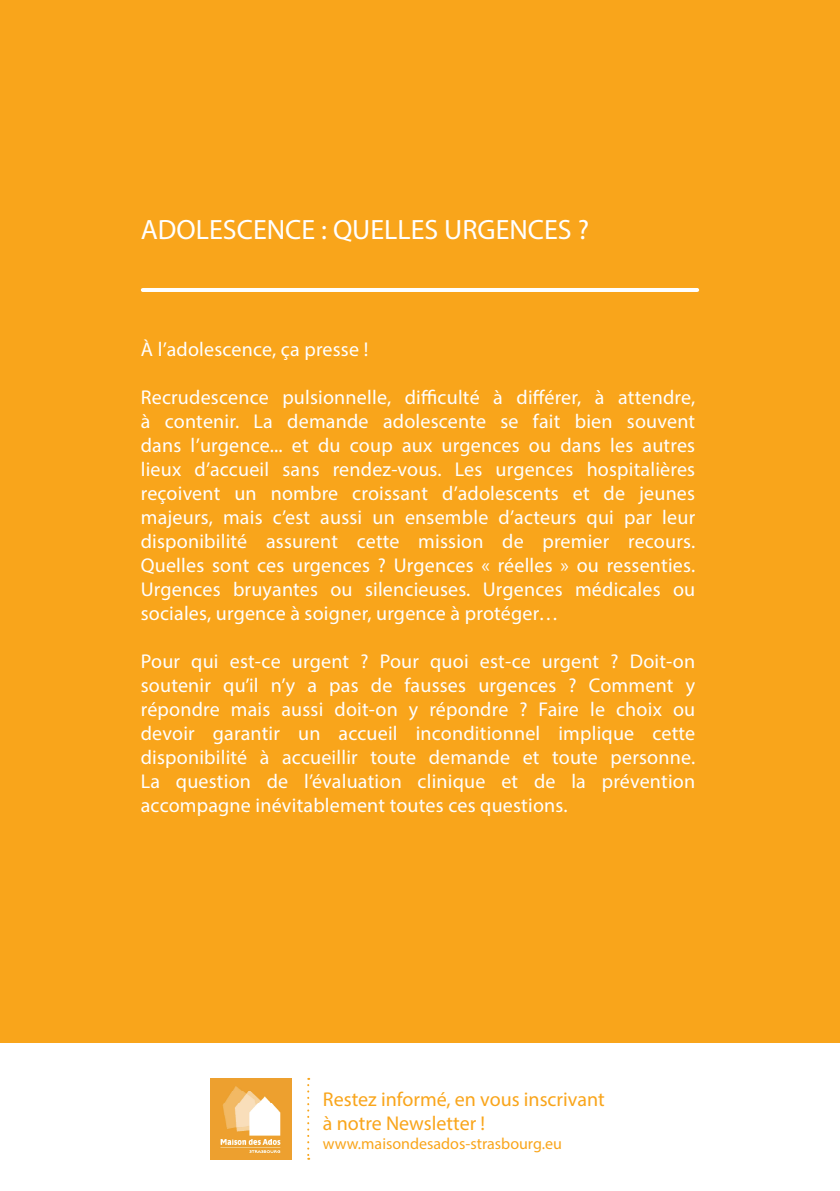
<style>
.page{position:relative;width:840px;height:1191px;background:#fff}
.page>*{position:absolute;margin:0;border:0;box-sizing:border-box;transform-origin:0 0}
.t1{font:28px "Myriad Pro";color:#fff}
.t2{font:20px/24px "Myriad Pro";letter-spacing:.01em;color:#fff;text-align:justify}
.t3{font:20px/24px "Myriad Pro";color:#f9a51b}
.t4{font:16px "Myriad Pro";color:#f9a51b}
</style>
<div class="page">
<div style="left:0;top:0;width:839px;height:1042px;background:#f9a51b"></div>
<svg style="left:307px;top:1085px;width:2px;height:74px"></svg>
<img style="left:210px;top:1079px;width:81px;height:80px">
<hr style="left:143px;top:288px;width:553px;height:4px;background:#fff">
<h1 class="t1" style="left:141px;top:212px;width:449px">ADOLESCENCE : QUELLES URGENCES ?</h1>
<p class="t2" style="left:141px;top:337px;width:229px">À l’adolescence, ça presse !</p>
<p class="t2" style="left:141px;top:385px;width:555px">Recrudescence pulsionnelle, difficulté à différer, à attendre, à contenir. La demande adolescente se fait bien souvent dans l’urgence... et du coup aux urgences ou dans les autres lieux d’accueil sans rendez-vous. Les urgences hospitalières reçoivent un nombre croissant d’adolescents et de jeunes majeurs, mais c’est aussi un ensemble d’acteurs qui par leur disponibilité assurent cette mission de premier recours.<br>Quelles sont ces urgences ? Urgences « réelles » ou ressenties.<br>Urgences bruyantes ou silencieuses. Urgences médicales ou sociales, urgence à soigner, urgence à protéger…</p>
<p class="t2" style="left:141px;top:649px;width:555px">Pour qui est-ce urgent ? Pour quoi est-ce urgent ? Doit-on soutenir qu’il n’y a pas de fausses urgences ? Comment y répondre mais aussi doit-on y répondre ? Faire le choix ou devoir garantir un accueil inconditionnel implique cette disponibilité à accueillir toute demande et toute personne.<br>La question de l’évaluation clinique et de la prévention accompagne inévitablement toutes ces questions.</p>
<p class="t3" style="left:323px;top:1086px;width:283px">Restez informé, en vous inscrivant à notre Newsletter !</p>
<p class="t4" style="left:323px;top:1133px;width:240px">www.maisondesados-strasbourg.eu</p>
</div>
